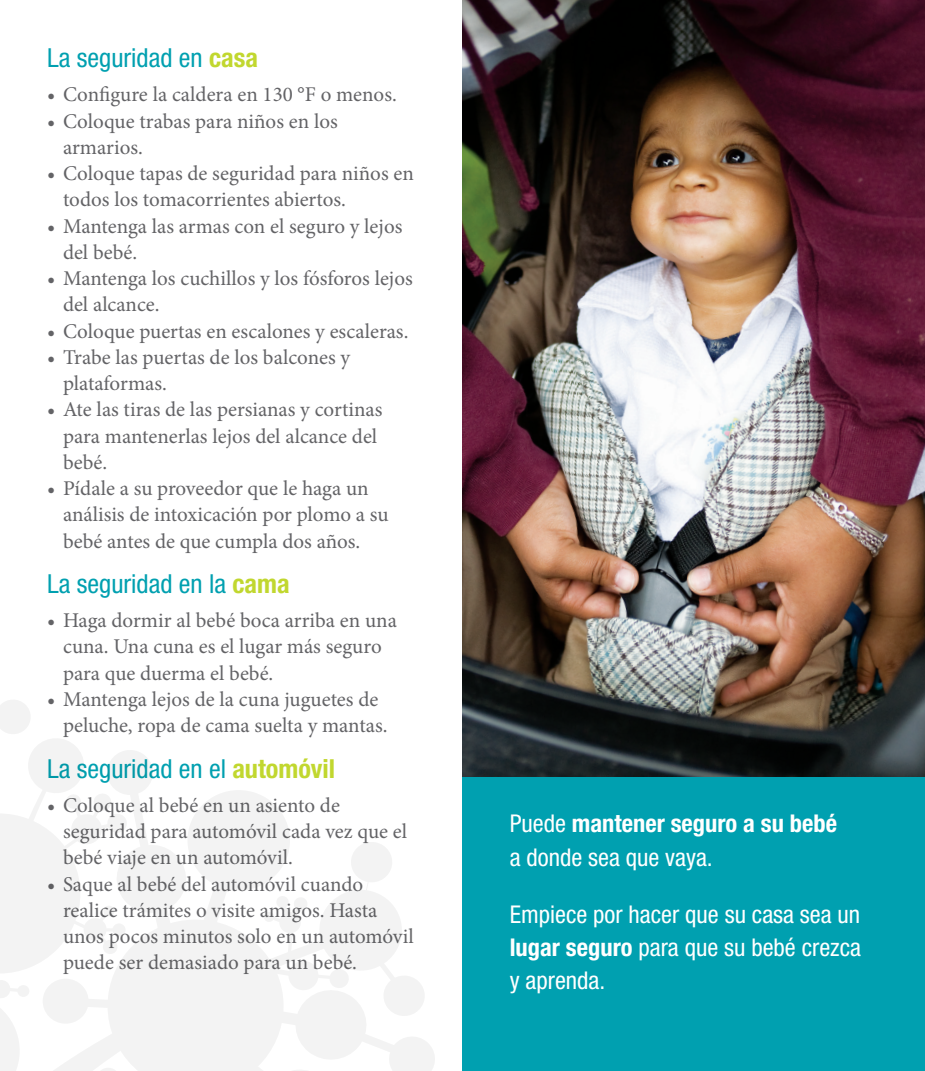
<style>
.page{position:relative;width:925px;height:1071px;background:#fff}
.page>*{position:absolute;margin:0;border:0;box-sizing:border-box;transform-origin:0 0}
.t1{font:condensed 26.25px "Helvetica Neue";color:#00a0b0}
.t2{font:condensed 24.5px/33.2px "Helvetica Neue";color:#fff}
.t3{font:21px/26.2px "Minion Pro";color:#636366}
.s1{font-weight:700;color:#c1d72f}
.s2{font-weight:700}
</style>
<div class="page">
<img style="left:462px;top:0;width:463px;height:778px">
<svg style="left:0;top:700px;width:435px;height:371px"></svg>
<div style="left:462px;top:778px;width:463px;height:293px;background:#00a0b0"></div>
<h2 class="t1" style="left:47px;top:43px;width:212px">La seguridad en <span class="s1">casa</span></h2>
<p class="t3" style="left:47px;top:82px;width:351px">• Configure la caldera en 130 °F o menos.</p>
<p class="t3" style="left:63px;top:108px;width:276px;text-indent:-16px">• Coloque trabas para niños en los armarios.</p>
<p class="t3" style="left:63px;top:160px;width:352px;text-indent:-16px">• Coloque tapas de seguridad para niños en todos los tomacorrientes abiertos.</p>
<p class="t3" style="left:63px;top:213px;width:341px;text-indent:-16px">• Mantenga las armas con el seguro y lejos del bebé.</p>
<p class="t3" style="left:63px;top:265px;width:351px;text-indent:-16px">• Mantenga los cuchillos y los fósforos lejos del alcance.</p>
<p class="t3" style="left:47px;top:318px;width:363px">• Coloque puertas en escalones y escaleras.</p>
<p class="t3" style="left:63px;top:344px;width:289px;text-indent:-16px">• Trabe las puertas de los balcones y plataformas.</p>
<p class="t3" style="left:63px;top:397px;width:321px;text-indent:-16px">• Ate las tiras de las persianas y cortinas para mantenerlas lejos del alcance del bebé.</p>
<p class="t3" style="left:63px;top:475px;width:327px;text-indent:-16px">• Pídale a su proveedor que le haga un análisis de intoxicación por plomo a su bebé antes de que cumpla dos años.</p>
<h2 class="t1" style="left:47px;top:569px;width:244px">La seguridad en la <span class="s1">cama</span></h2>
<p class="t3" style="left:63px;top:607px;width:335px;text-indent:-16px">• Haga dormir al bebé boca arriba en una cuna. Una cuna es el lugar más seguro para que duerma el bebé.</p>
<p class="t3" style="left:63px;top:686px;width:326px;text-indent:-16px">• Mantenga lejos de la cuna juguetes de peluche, ropa de cama suelta y mantas.</p>
<h2 class="t1" style="left:47px;top:753px;width:289px">La seguridad en el <span class="s1">automóvil</span></h2>
<p class="t3" style="left:63px;top:792px;width:345px;text-indent:-16px">• Coloque al bebé en un asiento de seguridad para automóvil cada vez que el bebé viaje en un automóvil.</p>
<p class="t3" style="left:63px;top:871px;width:352px;text-indent:-16px">• Saque al bebé del automóvil cuando realice trámites o visite amigos. Hasta unos pocos minutos solo en un automóvil puede ser demasiado para un bebé.</p>
<p class="t2" style="left:510px;top:807px;width:329px">Puede <span class="s2">mantener seguro a su bebé </span>a donde sea que vaya.</p>
<p class="t2" style="left:510px;top:897px;width:353px;text-align:justify">Empiece por hacer que su casa sea un <span class="s2">lugar seguro</span> para que su bebé crezca y aprenda.</p>
</div>
